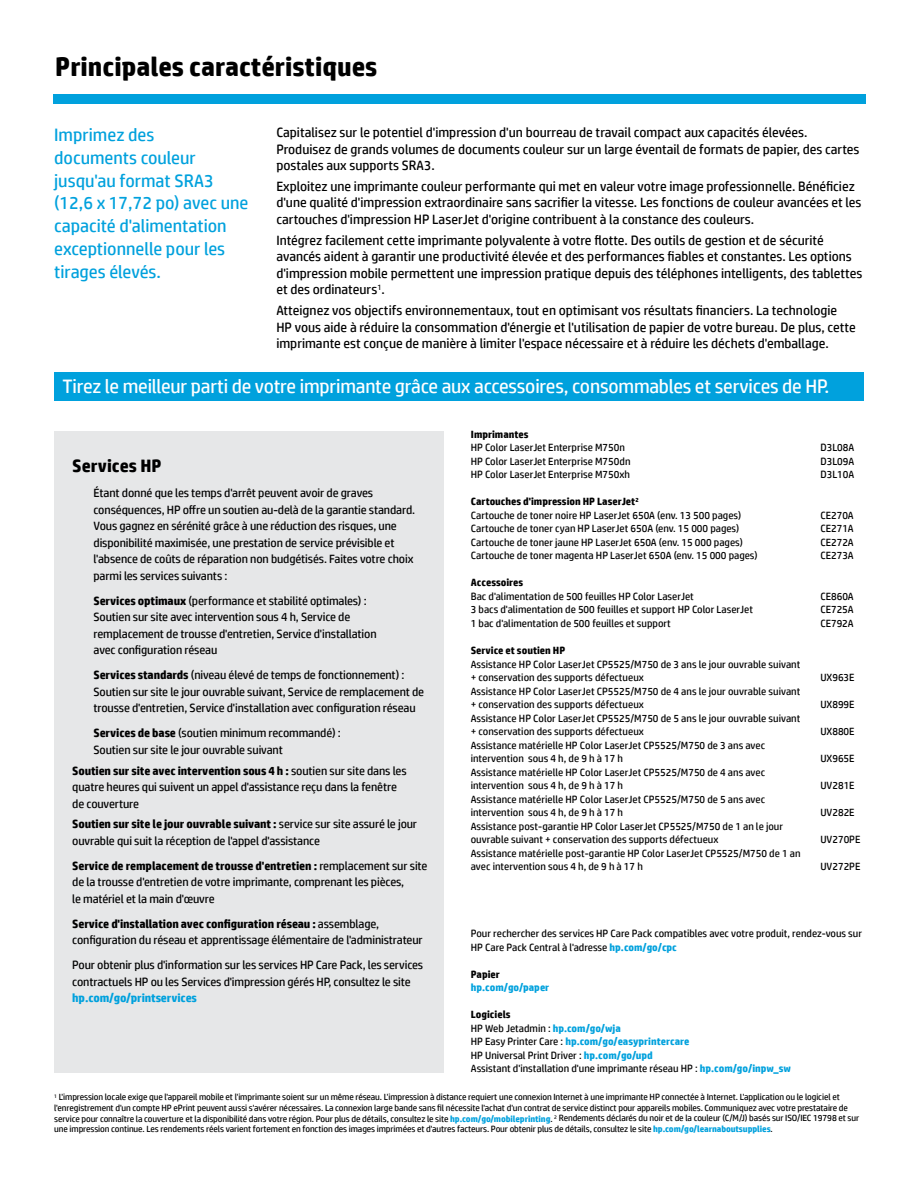
<style>
.page{position:relative;width:918px;height:1188px;background:#fff}
.page>*{position:absolute;margin:0;border:0;box-sizing:border-box;transform-origin:0 0}
.t1{font:700 27px "HP Simplified";color:#000}
.t2{font:19.5px "HP Simplified";letter-spacing:-.01em;color:#fff}
.t3{font:18px/22.8px "HP Simplified";color:#00a1dd}
.t4{font:700 18px "HP Simplified";color:#000}
.t5{font:13.5px/16.5px "HP Simplified";color:#000}
.t6{font:12px/16.5px "HP Simplified";letter-spacing:-.01em;color:#000}
.t7{font:700 12px "HP Simplified";letter-spacing:-.01em;color:#00a1dd}
.t8{font:10.5px/13.5px "HP Simplified";color:#000}
.t9{font:700 10.5px "HP Simplified";color:#000}
.t10{font:700 10.5px "HP Simplified";color:#00a1dd}
.t11{font:9px/10.5px "HP Simplified";letter-spacing:-.01em;color:#000}
.s1{font-weight:700}
.s2{font-weight:700;color:#00a1dd}
</style>
<div class="page">
<div style="left:54px;top:431px;width:390px;height:641px;background:#e6e7e8"></div>
<div style="left:53px;top:94px;width:812px;height:10px;background:#00a1dd"></div>
<div style="left:54px;top:372px;width:810px;height:29px;background:#00a1dd"></div>
<h1 class="t1" style="left:55px;top:52px;width:324px">Principales caractéristiques</h1>
<h3 class="t3" style="left:54px;top:123px;width:196px">Imprimez des<br>documents couleur jusqu'au format SRA3 (12,6 x 17,72 po) avec une capacité d'alimentation exceptionnelle pour les tirages élevés.</h3>
<p class="t5" style="left:276px;top:124px;width:585px">Capitalisez sur le potentiel d'impression d'un bourreau de travail compact aux capacités élevées.<br>Produisez de grands volumes de documents couleur sur un large éventail de formats de papier, des cartes postales aux supports SRA3.</p>
<p class="t5" style="left:276px;top:178px;width:587px">Exploitez une imprimante couleur performante qui met en valeur votre image professionnelle. Bénéficiez d'une qualité d'impression extraordinaire sans sacrifier la vitesse. Les fonctions de couleur avancées et les cartouches d'impression HP LaserJet d'origine contribuent à la constance des couleurs.</p>
<p class="t5" style="left:276px;top:232px;width:587px">Intégrez facilement cette imprimante polyvalente à votre flotte. Des outils de gestion et de sécurité avancés aident à garantir une productivité élevée et des performances fiables et constantes. Les options d'impression mobile permettent une impression pratique depuis des téléphones intelligents, des tablettes et des ordinateurs<sup>1</sup>.</p>
<p class="t5" style="left:276px;top:302px;width:581px">Atteignez vos objectifs environnementaux, tout en optimisant vos résultats financiers. La technologie<br>HP vous aide à réduire la consommation d'énergie et l'utilisation de papier de votre bureau. De plus, cette imprimante est conçue de manière à limiter l'espace nécessaire et à réduire les déchets d'emballage.</p>
<h2 class="t2" style="left:62px;top:375px;width:769px">Tirez le meilleur parti de votre imprimante grâce aux accessoires, consommables et services de HP.</h2>
<p class="t9" style="left:471px;top:428px;width:59px">Imprimantes</p>
<p class="t8" style="left:471px;top:441px;width:156px">HP Color LaserJet Enterprise M750n</p>
<p class="t8" style="left:820px;top:441px;width:35px">D3L08A</p>
<p class="t8" style="left:471px;top:454px;width:161px">HP Color LaserJet Enterprise M750dn</p>
<p class="t8" style="left:820px;top:454px;width:35px">D3L09A</p>
<p class="t8" style="left:471px;top:468px;width:161px">HP Color LaserJet Enterprise M750xh</p>
<p class="t8" style="left:820px;top:468px;width:35px">D3L10A</p>
<p class="t8" style="left:471px;top:495px;width:272px"><span class="s1">Cartouches d'impression HP LaserJet</span><sup>2<br></sup>Cartouche de toner noire HP LaserJet 650A (env. 13 500 pages)</p>
<h3 class="t4" style="left:72px;top:455px;width:91px">Services HP</h3>
<p class="t6" style="left:94px;top:485px;width:323px">Étant donné que les temps d'arrêt peuvent avoir de graves conséquences, HP offre un soutien au-delà de la garantie standard.<br>Vous gagnez en sérénité grâce à une réduction des risques, une disponibilité maximisée, une prestation de service prévisible et l'absence de coûts de réparation non budgétisés. Faites votre choix parmi les services suivants :</p>
<p class="t6" style="left:94px;top:592px;width:285px"><span class="s1">Services optimaux</span> (performance et stabilité optimales) :<br>Soutien sur site avec intervention sous 4 h, Service de remplacement de trousse d'entretien, Service d'installation avec configuration réseau</p>
<p class="t6" style="left:94px;top:667px;width:332px"><span class="s1">Services standards</span> (niveau élevé de temps de fonctionnement) :<br>Soutien sur site le jour ouvrable suivant, Service de remplacement de trousse d'entretien, Service d'installation avec configuration réseau</p>
<p class="t6" style="left:94px;top:725px;width:249px"><span class="s1">Services de base</span> (soutien minimum recommandé) :<br>Soutien sur site le jour ouvrable suivant</p>
<p class="t6" style="left:72px;top:762px;width:336px"><span class="s1">Soutien sur site avec intervention sous 4 h :</span> soutien sur site dans les quatre heures qui suivent un appel d'assistance reçu dans la fenêtre de couverture</p>
<p class="t6" style="left:72px;top:816px;width:346px"><span class="s1">Soutien sur site le jour ouvrable suivant :</span> service sur site assuré le jour ouvrable qui suit la réception de l'appel d'assistance</p>
<p class="t6" style="left:72px;top:857px;width:357px"><span class="s1">Service de remplacement de trousse d'entretien :</span> remplacement sur site de la trousse d'entretien de votre imprimante, comprenant les pièces,<br>le matériel et la main d'œuvre</p>
<p class="t6" style="left:72px;top:915px;width:352px"><span class="s1">Service d'installation avec configuration réseau :</span> assemblage, configuration du réseau et apprentissage élémentaire de l'administrateur</p>
<p class="t6" style="left:72px;top:957px;width:352px">Pour obtenir plus d'information sur les services HP Care Pack, les services contractuels HP ou les Services d'impression gérés HP, consultez le site</p>
<p class="t7" style="left:72px;top:991px;width:126px">hp.com/go/printservices</p>
<p class="t8" style="left:820px;top:508px;width:35px">CE270A</p>
<p class="t8" style="left:471px;top:522px;width:270px">Cartouche de toner cyan HP LaserJet 650A (env. 15 000 pages)</p>
<p class="t8" style="left:820px;top:522px;width:35px">CE271A</p>
<p class="t8" style="left:471px;top:535px;width:273px">Cartouche de toner jaune HP LaserJet 650A (env. 15 000 pages)</p>
<p class="t8" style="left:820px;top:535px;width:35px">CE272A</p>
<p class="t8" style="left:471px;top:549px;width:288px">Cartouche de toner magenta HP LaserJet 650A (env. 15 000 pages)</p>
<p class="t8" style="left:820px;top:549px;width:35px">CE273A</p>
<p class="t9" style="left:471px;top:577px;width:54px">Accessoires</p>
<p class="t8" style="left:471px;top:589px;width:225px">Bac d'alimentation de 500 feuilles HP Color LaserJet</p>
<p class="t8" style="left:820px;top:589px;width:35px">CE860A</p>
<p class="t8" style="left:471px;top:603px;width:284px">3 bacs d'alimentation de 500 feuilles et support HP Color LaserJet</p>
<p class="t8" style="left:820px;top:603px;width:35px">CE725A</p>
<p class="t8" style="left:471px;top:616px;width:202px">1 bac d'alimentation de 500 feuilles et support</p>
<p class="t8" style="left:820px;top:616px;width:35px">CE792A</p>
<p class="t9" style="left:471px;top:644px;width:96px">Service et soutien HP</p>
<p class="t8" style="left:471px;top:657px;width:331px">Assistance HP Color LaserJet CP5525/M750 de 3 ans le jour ouvrable suivant + conservation des supports défectueux<br>Assistance HP Color LaserJet CP5525/M750 de 4 ans le jour ouvrable suivant + conservation des supports défectueux<br>Assistance HP Color LaserJet CP5525/M750 de 5 ans le jour ouvrable suivant + conservation des supports défectueux<br>Assistance matérielle HP Color LaserJet CP5525/M750 de 3 ans avec intervention sous 4 h, de 9 h à 17 h<br>Assistance matérielle HP Color LaserJet CP5525/M750 de 4 ans avec intervention sous 4 h, de 9 h à 17 h<br>Assistance matérielle HP Color LaserJet CP5525/M750 de 5 ans avec intervention sous 4 h, de 9 h à 17 h<br>Assistance post-garantie HP Color LaserJet CP5525/M750 de 1 an le jour ouvrable suivant + conservation des supports défectueux<br>Assistance matérielle post-garantie HP Color LaserJet CP5525/M750 de 1 an avec intervention sous 4 h, de 9 h à 17 h</p>
<p class="t8" style="left:820px;top:670px;width:36px">UX963E</p>
<p class="t8" style="left:820px;top:697px;width:36px">UX899E</p>
<p class="t8" style="left:820px;top:724px;width:36px">UX880E</p>
<p class="t8" style="left:820px;top:751px;width:36px">UX965E</p>
<p class="t8" style="left:820px;top:778px;width:36px">UV281E</p>
<p class="t8" style="left:820px;top:805px;width:36px">UV282E</p>
<p class="t8" style="left:820px;top:832px;width:42px">UV270PE</p>
<p class="t8" style="left:820px;top:859px;width:42px">UV272PE</p>
<p class="t8" style="left:471px;top:927px;width:393px">Pour rechercher des services HP Care Pack compatibles avec votre produit, rendez-vous sur<br>HP Care Pack Central à l'adresse <span class="s2">hp.com/go/cpc</span></p>
<p class="t9" style="left:471px;top:968px;width:30px">Papier</p>
<p class="t10" style="left:471px;top:982px;width:80px">hp.com/go/paper</p>
<p class="t8" style="left:471px;top:1008px;width:322px"><span class="s1">Logiciels<br></span>HP Web Jetadmin : <span class="s2">hp.com/go/wja<br></span>HP Easy Printer Care : <span class="s2">hp.com/go/easyprintercare<br></span>HP Universal Print Driver : <span class="s2">hp.com/go/upd<br></span>Assistant d'installation d'une imprimante réseau HP : <span class="s2">hp.com/go/inpw_sw</span></p>
<p class="t11" style="left:54px;top:1092px;width:807px"><sup>1</sup> L'impression locale exige que l'appareil mobile et l'imprimante soient sur un même réseau. L'impression à distance requiert une connexion Internet à une imprimante HP connectée à Internet. L'application ou le logiciel et l'enregistrement d'un compte HP ePrint peuvent aussi s'avérer nécessaires. La connexion large bande sans fil nécessite l'achat d'un contrat de service distinct pour appareils mobiles. Communiquez avec votre prestataire de service pour connaître la couverture et la disponibilité dans votre région. Pour plus de détails, consultez le site <span class="s2">hp.com/go/mobileprinting</span>. <sup>2</sup> Rendements déclarés du noir et de la couleur (C/M/J) basés sur ISO/IEC 19798 et sur une impression continue. Les rendements réels varient fortement en fonction des images imprimées et d'autres facteurs. Pour obtenir plus de détails, consultez le site <span class="s2">hp.com/go/learnaboutsupplies</span>.</p>
</div>
